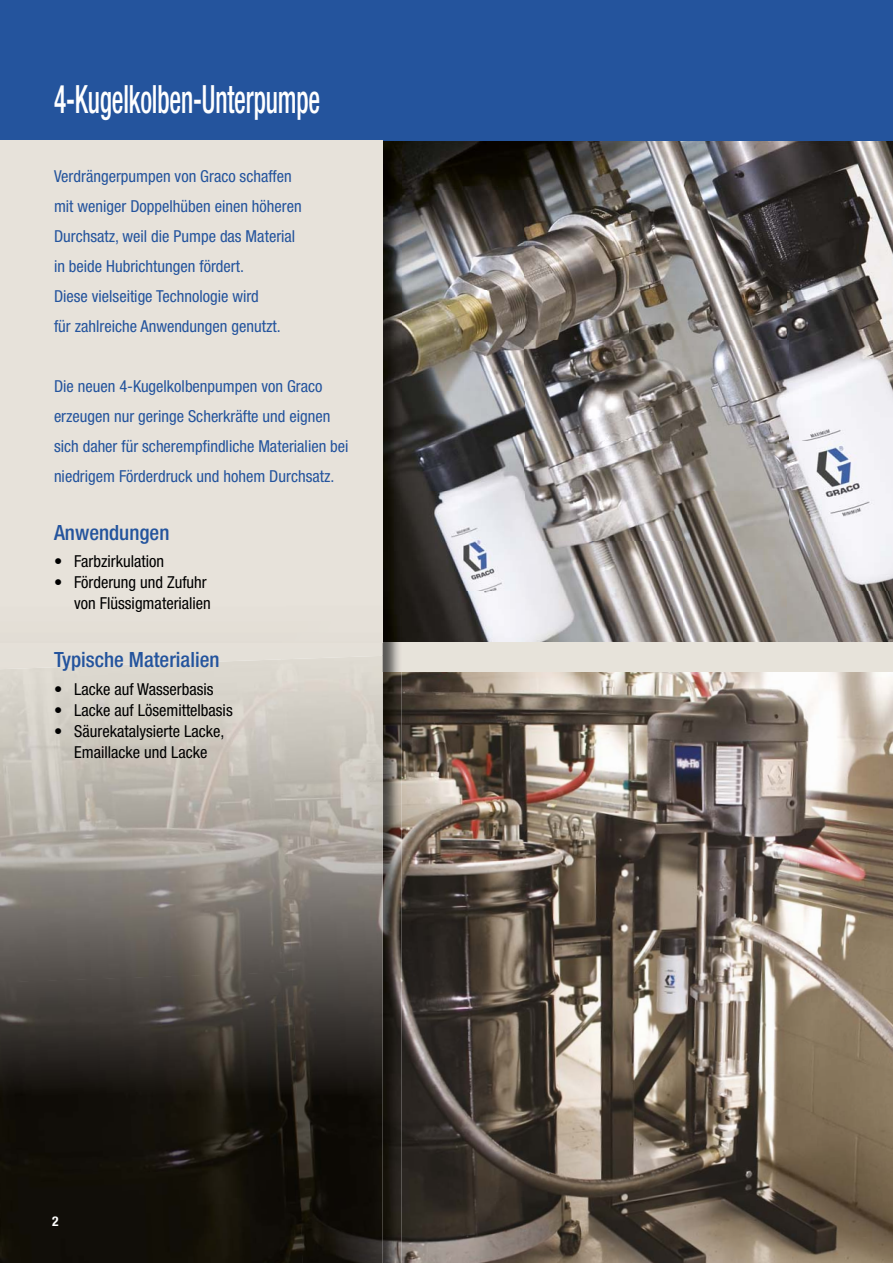
<style>
.page{position:relative;width:893px;height:1263px;background:#fff}
.page>*{position:absolute;margin:0;border:0;box-sizing:border-box;transform-origin:0 0}
.t1{font:500 condensed 39px "Helvetica Neue LT Std";letter-spacing:-.005em;color:#fff;scale:.65 1}
.t2{font:500 condensed 21px "Helvetica Neue LT Std";color:#24549d}
.t3{font:condensed 16.5px/30px "Helvetica Neue LT Std";color:#24549d}
.t4{font:condensed 16.5px/21px "Helvetica Neue LT Std";color:#000;text-align:right}
.t5{font:700 condensed 13.5px "Helvetica Neue LT Std";color:#fff}
</style>
<div class="page">
<img style="left:383px;top:140px;width:247px;height:50px">
<img style="left:630px;top:140px;width:158px;height:201px">
<img style="left:788px;top:140px;width:105px;height:502px">
<img style="left:401px;top:190px;width:124px;height:452px">
<img style="left:525px;top:190px;width:105px;height:151px">
<img style="left:525px;top:341px;width:263px;height:301px">
<img style="left:383px;top:672px;width:510px;height:591px">
<div style="left:383px;top:642px;width:510px;height:30px;background:#e7e3da"></div>
<div style="left:0;top:0;width:893px;height:140px;background:#24549d"></div>
<img style="left:383px;top:142px;width:18px;height:530px">
<img style="left:0;top:659px;width:281px;height:313px">
<img style="left:281px;top:656px;width:102px;height:607px">
<img style="left:0;top:972px;width:304px;height:291px">
<img style="left:383px;top:642px;width:1px;height:30px">
<h1 class="t1" style="left:54px;top:85px;width:411px">4-Kugelkolben-Unterpumpe</h1>
<p class="t3" style="left:54px;top:163px;width:249px">Verdrängerpumpen von Graco schaffen mit weniger Doppelhüben einen höheren Durchsatz, weil die Pumpe das Material in beide Hubrichtungen fördert.<br>Diese vielseitige Technologie wird<br>für zahlreiche Anwendungen genutzt.</p>
<p class="t3" style="left:54px;top:373px;width:296px">Die neuen 4-Kugelkolbenpumpen von Graco erzeugen nur geringe Scherkräfte und eignen sich daher für scherempfindliche Materialien bei niedrigem Förderdruck und hohem Durchsatz.</p>
<p class="t2" style="left:54px;top:525px;width:117px">Anwendungen</p>
<p class="t4" style="left:54px;top:553px;width:112px">• Farbzirkulation</p>
<p class="t4" style="left:54px;top:574px;width:158px">• Förderung und Zufuhr von Flüssigmaterialien</p>
<p class="t2" style="left:54px;top:652px;width:167px">Typische Materialien</p>
<p class="t4" style="left:54px;top:680px;width:161px">• Lacke auf Wasserbasis</p>
<p class="t4" style="left:54px;top:701px;width:180px">• Lacke auf Lösemittelbasis</p>
<p class="t4" style="left:54px;top:722px;width:172px;text-align:center">• Säurekatalysierte Lacke,<br>Emaillacke und Lacke</p>
<p class="t5" style="left:52px;top:1216px;width:8px">2</p>
</div>
